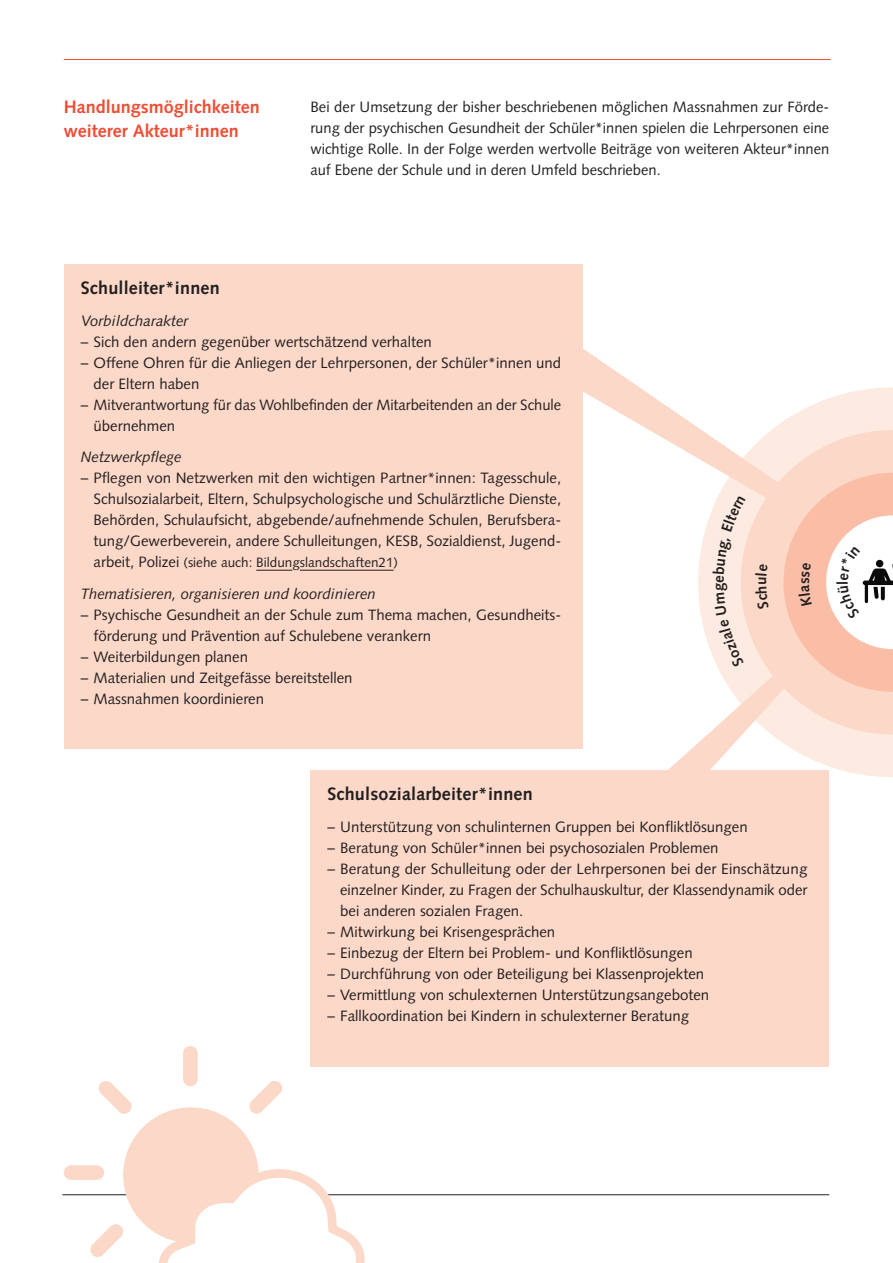
<style>
.page{position:relative;width:893px;height:1263px;background:#fff}
.page>*{position:absolute;margin:0;border:0;box-sizing:border-box;transform-origin:0 0}
.t1{font:700 18px/24px "Syntax LT Std";color:#ef4d35}
.t2{font:700 18px "Syntax LT Std";letter-spacing:.01em;color:#231f20}
.t3{font:15px/21px "Syntax LT Std";color:#231f20;text-align:justify}
.t4{font:italic 15px "Syntax LT Std";color:#231f20}
.t5{font:700 15px "Syntax LT Std";color:#231f20}
.t6{font:13.5px "Syntax LT Std";color:#231f20}
.s1{font-size:15px}
</style>
<div class="page">
<hr style="left:64px;top:59px;width:767px;height:1px;background:#ef4d35">
<hr style="left:62px;top:1194px;width:767px;height:1px;background:#231f20">
<div style="left:310px;top:770px;width:519px;height:296px;background:#fcd8c8"></div>
<div style="left:64px;top:264px;width:519px;height:484px;background:#fcd8c8"></div>
<hr style="left:256px;top:570px;width:36px;height:1px;background:#231f20">
<hr style="left:300px;top:570px;width:94px;height:1px;background:#231f20">
<div style="left:183px;top:1046px;width:15px;height:40px;background:#fcd8c8;border-radius:7px"></div>
<div style="left:64px;top:1165px;width:40px;height:15px;background:#fcd8c8;border-radius:7px"></div>
<svg style="left:98px;top:1081px;width:34px;height:33px"></svg>
<svg style="left:249px;top:1081px;width:33px;height:33px"></svg>
<svg style="left:90px;top:1224px;width:33px;height:33px"></svg>
<div style="left:127px;top:1112px;width:127px;height:126px;background:#fcd8c8;border-radius:50%"></div>
<div style="left:123px;top:1107px;width:136px;height:136px;border:9px solid #fcd8c8;border-radius:50%"></div>
<svg style="left:154px;top:1165px;width:215px;height:98px"></svg>
<svg style="left:568px;top:349px;width:325px;height:428px"></svg>
<p class="t1" style="left:64px;top:95px;width:198px">Handlungsmöglichkeiten weiterer Akteur*innen</p>
<p class="t3" style="left:310px;top:97px;width:520px">Bei der Umsetzung der bisher beschriebenen möglichen Massnahmen zur Förde&shy;rung der psychischen Gesundheit der Schüler*innen spielen die Lehrpersonen eine wichtige Rolle. In der Folge werden wertvolle Beiträge von weiteren Akteur*innen auf Ebene der Schule und in deren Umfeld beschrieben.</p>
<p class="t2" style="left:81px;top:278px;width:140px">Schulleiter*innen</p>
<p class="t4" style="left:81px;top:312px;width:109px">Vorbildcharakter</p>
<p class="t3" style="left:81px;top:331px;width:353px">– Sich den andern gegenüber wertschätzend verhalten</p>
<p class="t3" style="left:94px;top:352px;width:469px;text-indent:-13px">– Offene Ohren für die Anliegen der Lehrpersonen, der Schüler*innen und der Eltern haben</p>
<p class="t3" style="left:94px;top:394px;width:469px;text-indent:-13px">– Mitverantwortung für das Wohlbefinden der Mitarbeitenden an der Schule übernehmen</p>
<p class="t4" style="left:81px;top:448px;width:102px">Netzwerkpflege</p>
<p class="t3" style="left:94px;top:467px;width:469px;text-indent:-13px">– Pflegen von Netzwerken mit den wichtigen Partner*innen: Tagesschule, Schulsozialarbeit, Eltern, Schulpsychologische und Schulärztliche Dienste, Behörden, Schulaufsicht, abgebende/aufnehmende Schulen, Berufsbera&shy;tung/Gewerbeverein, andere Schulleitungen, KESB, Sozialdienst, Jugend-</p>
<p class="t6" style="left:94px;top:554px;width:306px"><span class="s1">arbeit, Polizei</span> (siehe auch: Bildungslandschaften21)</p>
<p class="t4" style="left:81px;top:585px;width:297px">Thematisieren, organisieren und koordinieren</p>
<p class="t3" style="left:94px;top:604px;width:469px;text-indent:-13px">– Psychische Gesundheit an der Schule zum Thema machen, Gesundheits&shy;förderung und Prävention auf Schulebene verankern</p>
<p class="t3" style="left:81px;top:646px;width:169px">– Weiterbildungen planen</p>
<p class="t3" style="left:81px;top:667px;width:273px">– Materialien und Zeitgefässe bereitstellen</p>
<p class="t3" style="left:81px;top:688px;width:185px">– Massnahmen koordinieren</p>
<p class="t5" style="left:795px;top:584px;width:8px;rotate:-90deg">s</p>
<p class="t2" style="left:327px;top:784px;width:207px">Schulsozialarbeiter*innen</p>
<p class="t3" style="left:327px;top:816px;width:422px">– Unterstützung von schulinternen Gruppen bei Konfliktlösungen</p>
<p class="t3" style="left:327px;top:837px;width:393px">– Beratung von Schüler*innen bei psychosozialen Problemen</p>
<p class="t3" style="left:340px;top:858px;width:469px;text-indent:-13px">– Beratung der Schulleitung oder der Lehrpersonen bei der Einschätzung einzelner Kinder, zu Fragen der Schulhauskultur, der Klassendynamik oder bei anderen sozialen Fragen.</p>
<p class="t3" style="left:327px;top:921px;width:229px">– Mitwirkung bei Krisengesprächen</p>
<p class="t3" style="left:327px;top:942px;width:367px">– Einbezug der Eltern bei Problem- und Konfliktlösungen</p>
<p class="t3" style="left:327px;top:963px;width:378px">– Durchführung von oder Beteiligung bei Klassenprojekten</p>
<p class="t3" style="left:327px;top:984px;width:383px">– Vermittlung von schulexternen Unterstützungsangeboten</p>
<p class="t3" style="left:327px;top:1005px;width:363px">– Fallkoordination bei Kindern in schulexterner Beratung</p>
</div>
